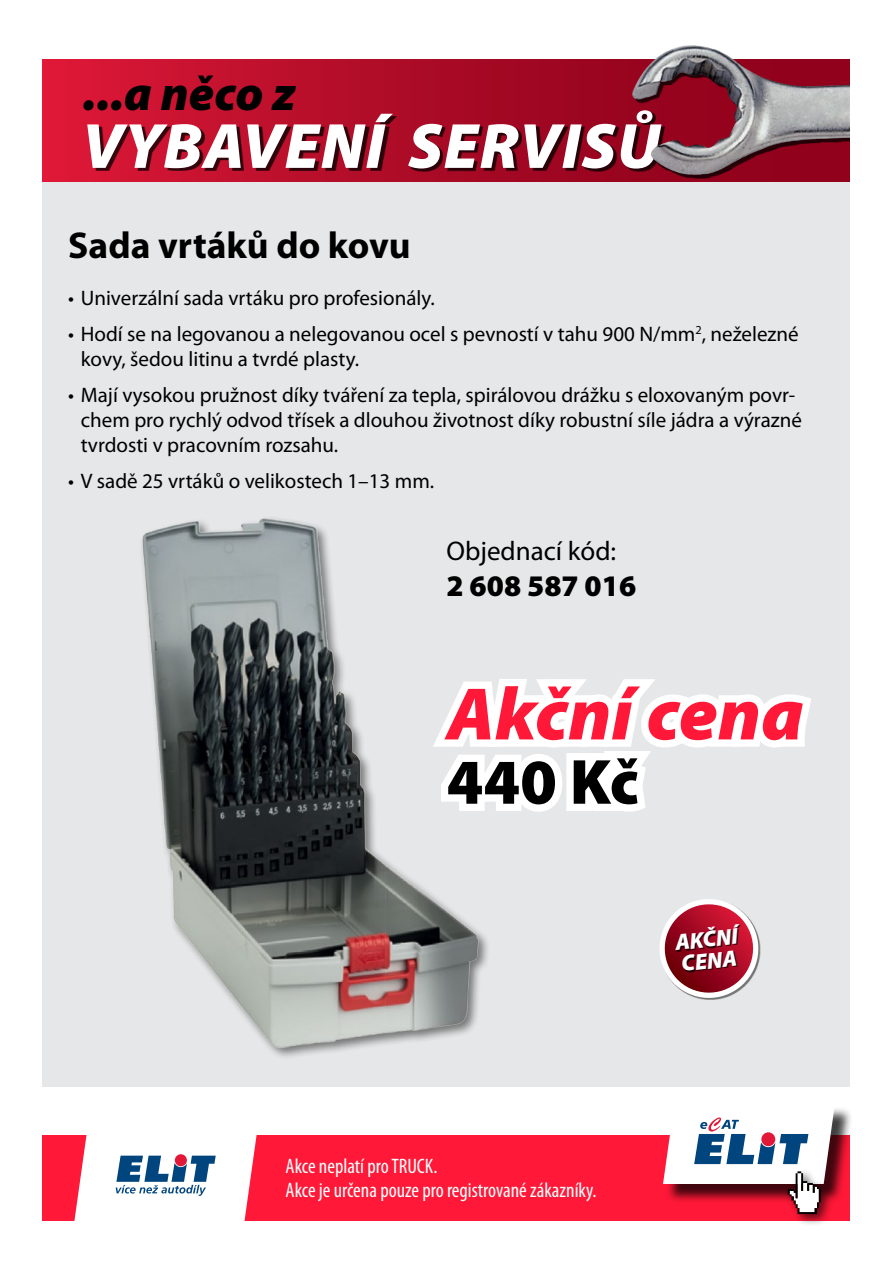
<style>
.page{position:relative;width:893px;height:1263px;background:#fff}
.page>*{position:absolute;margin:0;border:0;box-sizing:border-box;transform-origin:0 0}
.t1{font:italic 900 75px "Myriad Pro";color:#ff1837}
.t2{font:italic 900 64.5px "Myriad Pro";letter-spacing:.02em;color:#fff}
.t3{font:900 64.35px "Myriad Pro";color:#000}
.t4{font:italic 900 48.75px "Myriad Pro";color:#000}
.t5{font:700 37.5px "Myriad Pro";color:#000}
.t6{font:900 30px "Myriad Pro";color:#000}
.t7{font:27px "Myriad Pro";color:#000}
.t8{font:italic 900 22.8px/21.6px "Myriad Pro";color:#fff}
.t9{font:21px/25.2px "Myriad Pro";color:#000}
.t10{font:condensed 21px/24px "Myriad Pro";color:#fff}
</style>
<div class="page">
<div style="left:43px;top:60px;width:807px;height:1026px;background:#e6e7e8"></div>
<div style="left:43px;top:1135px;width:807px;height:85px;background:#ff1837"></div>
<div style="left:666px;top:1106px;width:187px;height:97px;background:#000;opacity:.75"></div>
<svg style="left:74px;top:1135px;width:183px;height:86px;background:#e1d7e0"></svg>
<div style="left:784px;top:1168px;width:50px;height:59px;background:#000;opacity:.6"></div>
<svg style="left:663px;top:1106px;width:172px;height:108px"></svg>
<svg style="left:43px;top:60px;width:588px;height:121px;background:#ba0e2b"></svg>
<div style="left:91px;top:117px;width:306px;height:54px;background:#000;opacity:.75"></div>
<div style="left:411px;top:113px;width:254px;height:59px;background:#000;opacity:.75"></div>
<img style="left:631px;top:45px;width:219px;height:137px">
<img style="left:142px;top:518px;width:346px;height:539px">
<svg style="left:421px;top:666px;width:390px;height:153px"></svg>
<svg style="left:659px;top:899px;width:102px;height:101px"></svg>
<h3 class="t4" style="left:83px;top:67px;width:214px">...a něco z</h3>
<h2 class="t2" style="left:82px;top:110px;width:579px">vybavení servisů</h2>
<h3 class="t5" style="left:68px;top:221px;width:344px">Sada vrtáků do kovu</h3>
<p class="t9" style="left:68px;top:285px;width:368px">• Univerzální sada vrtáku pro profesionály.</p>
<p class="t9" style="left:81px;top:321px;width:719px;text-indent:-13px">• Hodí se na legovanou a nelegovanou ocel s pevností v tahu 900 N/mm<sup>2</sup>, neželezné kovy, šedou litinu a tvrdé plasty.</p>
<p class="t9" style="left:81px;top:382px;width:723px;text-indent:-13px">• Mají vysokou pružnost díky tváření za tepla, spirálovou drážku s eloxovaným povr&shy;chem pro rychlý odvod třísek a dlouhou životnost díky robustní síle jádra a výrazné tvrdosti v pracovním rozsahu.</p>
<p class="t9" style="left:68px;top:468px;width:368px">• V sadě 25 vrtáků o velikostech 1–13 mm.</p>
<p class="t7" style="left:446px;top:535px;width:171px">Objednací kód:</p>
<h3 class="t6" style="left:446px;top:569px;width:191px">2 608 587 016</h3>
<h1 class="t1" style="left:446px;top:672px;width:359px">Akční cena</h1>
<h3 class="t3" style="left:446px;top:745px;width:194px">440 Kč</h3>
<p class="t10" style="left:286px;top:1153px;width:312px">Akce neplatí pro TRUCK.<br>Akce je určena pouze pro registrované zákazníky.</p>
<p class="t8" style="left:674px;top:932px;width:65px;rotate:-6deg">AKČNÍ<br>CENA</p>
</div>
